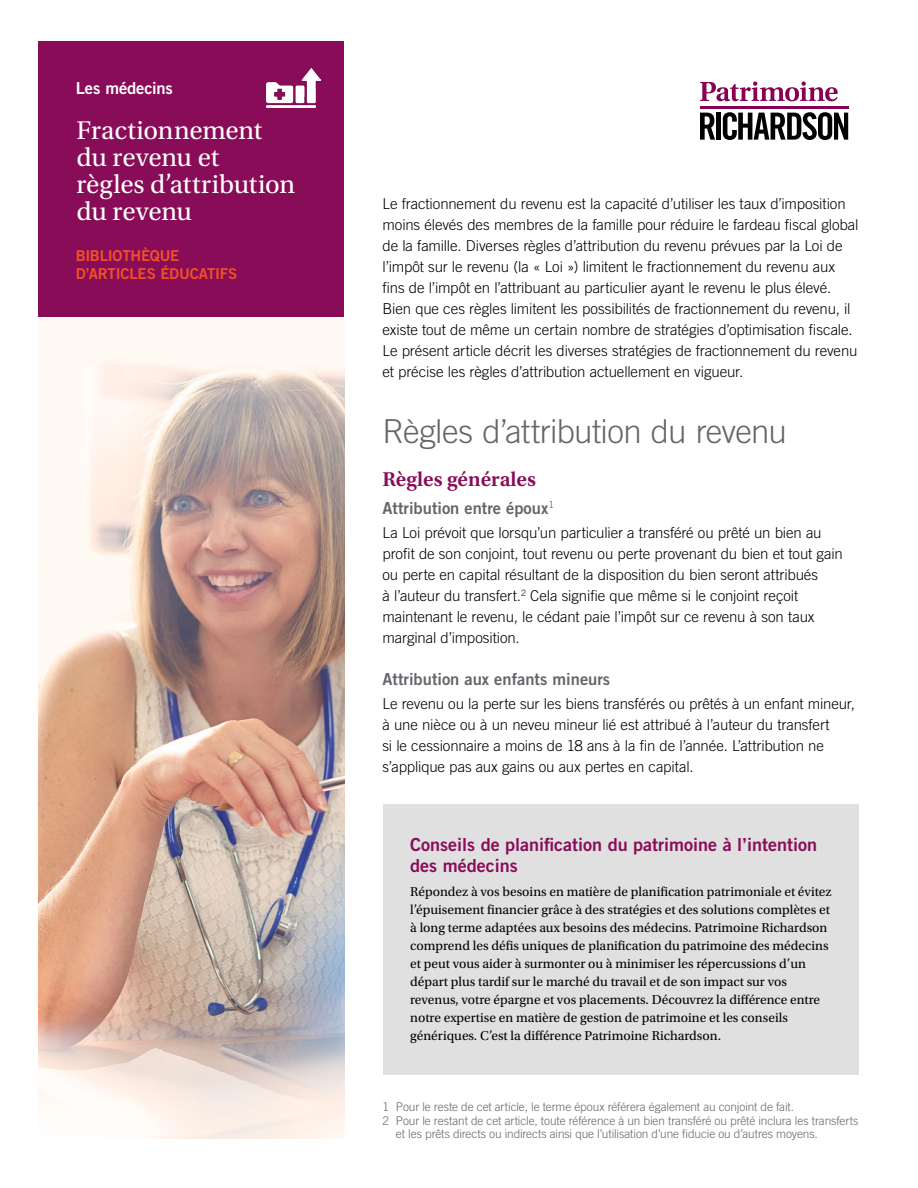
<style>
.page{position:relative;width:918px;height:1188px;background:#fff}
.page>*{position:absolute;margin:0;border:0;box-sizing:border-box;transform-origin:0 0}
.t1{font:300 33px "Trade Gothic LT Std";letter-spacing:-.015em;color:#63666a}
.t2{font:27px/27px "Utopia Std";letter-spacing:-.01em;color:#fff}
.t3{font:600 21px "Utopia Std";color:#890c58}
.t4{font:18px/21px "Trade Gothic LT Std Bd 2";color:#890c58}
.t5{font:16.5px "Trade Gothic LT Std Bd 2";color:#63666a}
.t6{font:16.5px "Trade Gothic LT Std Bd 2";letter-spacing:-.005em;color:#fff}
.t7{font:300 15px/21px "Trade Gothic LT Std";letter-spacing:-.005em;color:#000}
.t8{font:15px/18px "Trade Gothic LT Std Bd 2";letter-spacing:-.015em;color:#f05125}
.t9{font:13.5px/18px "Utopia Std";color:#000}
.t10{font:300 12px "Trade Gothic LT Std";letter-spacing:-.01em;color:#63666a}
</style>
<div class="page">
<img style="left:38px;top:317px;width:306px;height:821px">
<div style="left:383px;top:804px;width:476px;height:270px;background:#e0e0e1"></div>
<svg style="left:700px;top:82px;width:138px;height:19px"></svg>
<svg style="left:700px;top:113px;width:15px;height:27px"></svg>
<div style="left:716px;top:113px;width:5px;height:27px;background:#010101"></div>
<svg style="left:723px;top:112px;width:125px;height:28px"></svg>
<hr style="left:700px;top:106px;width:148px;height:2px;background:#870051">
<div style="left:38px;top:41px;width:306px;height:276px;background:#890c58"></div>
<img style="left:266px;top:68px;width:54px;height:39px">
<p class="t6" style="left:76px;top:77px;width:98px">Les médecins</p>
<h2 class="t2" style="left:76px;top:118px;width:220px">Fractionnement du revenu et<br>règles d’attribution du revenu</h2>
<p class="t8" style="left:76px;top:247px;width:163px">BIBLIOTHÈQUE<br>D’ARTICLES ÉDUCATIFS</p>
<p class="t7" style="left:382px;top:193px;width:478px">Le fractionnement du revenu est la capacité d’utiliser les taux d’imposition moins élevés des membres de la famille pour réduire le fardeau fiscal global de la famille. Diverses règles d’attribution du revenu prévues par la Loi de l’impôt sur le revenu (la « Loi ») limitent le fractionnement du revenu aux fins de l’impôt en l’attribuant au particulier ayant le revenu le plus élevé.<br>Bien que ces règles limitent les possibilités de fractionnement du revenu, il existe tout de même un certain nombre de stratégies d’optimisation fiscale.<br>Le présent article décrit les diverses stratégies de fractionnement du revenu et précise les règles d’attribution actuellement en vigueur.</p>
<h1 class="t1" style="left:382px;top:412px;width:406px">Règles d’attribution du revenu</h1>
<h3 class="t3" style="left:382px;top:468px;width:155px">Règles générales</h3>
<p class="t5" style="left:382px;top:498px;width:173px">Attribution entre époux<sup>1</sup></p>
<p class="t7" style="left:382px;top:522px;width:462px">La Loi prévoit que lorsqu’un particulier a transféré ou prêté un bien au profit de son conjoint, tout revenu ou perte provenant du bien et tout gain ou perte en capital résultant de la disposition du bien seront attribués<br>à l’auteur du transfert.<sup>2</sup> Cela signifie que même si le conjoint reçoit maintenant le revenu, le cédant paie l’impôt sur ce revenu à son taux marginal d’imposition.</p>
<p class="t5" style="left:382px;top:669px;width:229px">Attribution aux enfants mineurs</p>
<p class="t7" style="left:382px;top:693px;width:474px">Le revenu ou la perte sur les biens transférés ou prêtés à un enfant mineur, à une nièce ou à un neveu mineur lié est attribué à l’auteur du transfert<br>si le cessionnaire a moins de 18 ans à la fin de l’année. L’attribution ne s’applique pas aux gains ou aux pertes en capital.</p>
<p class="t4" style="left:410px;top:834px;width:409px">Conseils de planification du patrimoine à l’intention des médecins</p>
<p class="t9" style="left:410px;top:883px;width:423px">Répondez à vos besoins en matière de planification patrimoniale et évitez l’épuisement financier grâce à des stratégies et des solutions complètes et à long terme adaptées aux besoins des médecins. Patrimoine Richardson comprend les défis uniques de planification du patrimoine des médecins et peut vous aider à surmonter ou à minimiser les répercussions d’un départ plus tardif sur le marché du travail et de son impact sur vos revenus, votre épargne et vos placements. Découvrez la différence entre notre expertise en matière de gestion de patrimoine et les conseils génériques. C’est la différence Patrimoine Richardson.</p>
<p class="t10" style="left:382px;top:1100px;width:413px">1 Pour le reste de cet article, le terme époux référera également au conjoint de fait.</p>
<p class="t10" style="left:382px;top:1114px;width:477px">2 Pour le restant de cet article, toute référence à un bien transféré ou prêté inclura les transferts</p>
<p class="t10" style="left:396px;top:1127px;width:423px">et les prêts directs ou indirects ainsi que l’utilisation d’une fiducie ou d’autres moyens.</p>
</div>
